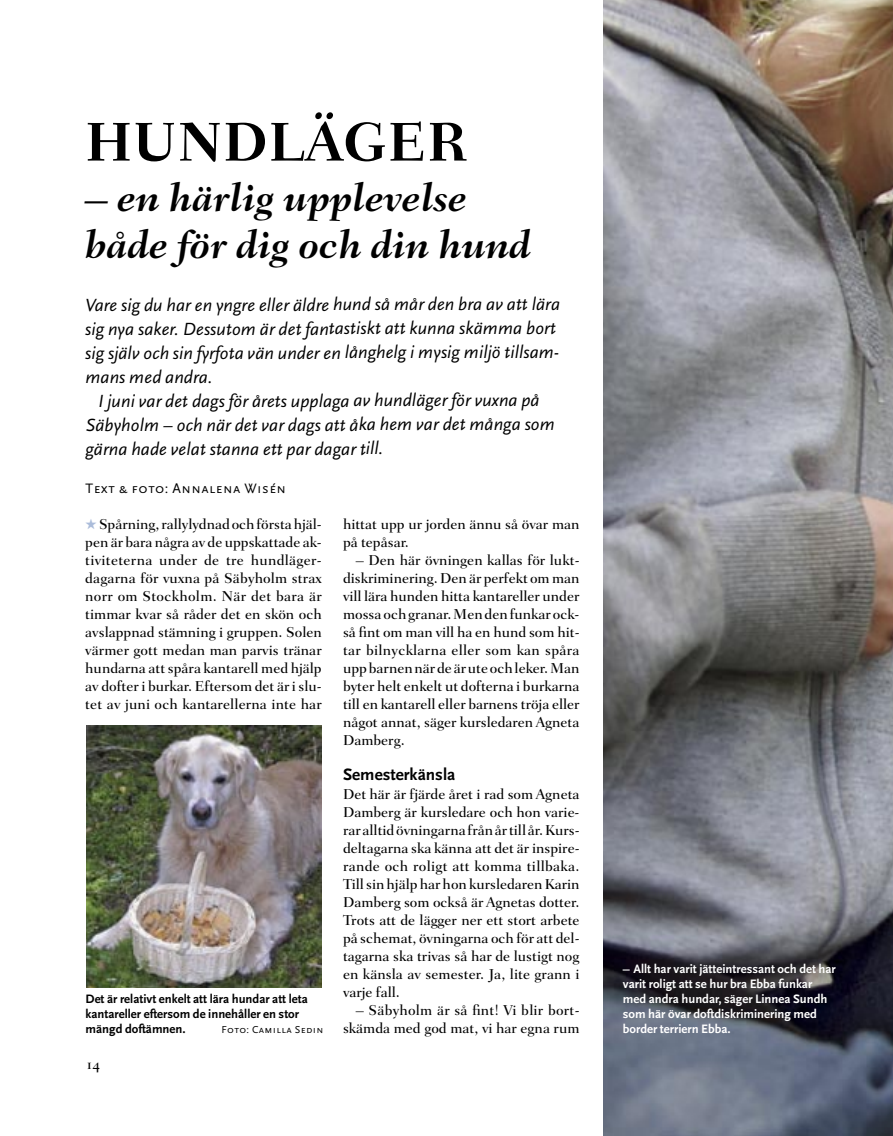
<style>
.page{position:relative;width:893px;height:1136px;background:#fff}
.page>*{position:absolute;margin:0;border:0;box-sizing:border-box;transform-origin:0 0}
.t1{font:700 55.5px "Fairfield LH";letter-spacing:.005em;color:#000}
.t2{font:italic 700 39px/46.7px "Fairfield LH";color:#000}
.t3{font:italic 18.45px/24.2px "Scala Sans";letter-spacing:.005em;color:#000}
.t4{font:700 17.25px "Scala Sans";color:#000}
.t5{font:15px "Fairfield LH Medium SC";color:#000}
.t6{font:500 14.55px/18px "Fairfield LH";color:#000;text-align:justify}
.t7{font:14.25px "Scala Sans Caps";letter-spacing:.035em;color:#000}
.t8{font:700 12.75px/15px "Scala Sans";color:#fff}
.t9{font:700 12.75px/15px "Scala Sans";color:#000}
.t10{font:10.5px "Scala Sans Caps";letter-spacing:.035em;color:#000}
.s1{color:#abbcda}
</style>
<div class="page">
<img style="left:603px;top:0;width:290px;height:1135px">
<img style="left:86px;top:725px;width:235px;height:262px">
<h1 class="t1" style="left:85px;top:119px;width:383px">HUNDLÄGER</h1>
<h2 class="t2" style="left:85px;top:179px;width:448px">– en härlig upplevelse både för dig och din hund</h2>
<p class="t3" style="left:85px;top:294px;width:476px">Vare sig du har en yngre eller äldre hund så mår den bra av att lära sig nya saker. Dessutom är det fantastiskt att kunna skämma bort sig själv och sin fyrfota vän under en långhelg i mysig miljö tillsam&shy;mans med andra.</p>
<p class="t3" style="left:85px;top:390px;width:471px;text-indent:13px">I juni var det dags för årets upplaga av hundläger för vuxna på<br>Säbyholm – och när det var dags att åka hem var det många som gärna hade velat stanna ett par dagar till.</p>
<p class="t7" style="left:86px;top:479px;width:202px">Text &amp; foto: Annalena Wisén</p>
<p class="t6" style="left:85px;top:516px;width:238px"><span class="s1">★</span> Spårning, rallylydnad och första hjäl&shy;pen är bara några av de uppskattade ak&shy;tiviteterna under de tre hundläger - dagarna för vuxna på Säbyholm strax norr om Stockholm. När det bara är timmar kvar så råder det en skön och avslappnad stämning i gruppen. Solen värmer gott medan man parvis tränar hundarna att spåra kantarell med hjälp av dofter i burkar. Eftersom det är i slu&shy;tet av juni och kantarellerna inte har</p>
<p class="t6" style="left:343px;top:516px;width:238px">hittat upp ur jorden ännu så övar man på tepåsar.</p>
<p class="t6" style="left:343px;top:552px;width:238px;text-indent:13px">– Den här övningen kallas för lukt - diskriminering. Den är perfekt om man vill lära hunden hitta kantareller under mossa och granar. Men den funkar ock&shy;så fint om man vill ha en hund som hit&shy;tar bilnycklarna eller som kan spåra upp barnen när de är ute och leker. Man byter helt enkelt ut dofterna i burkarna till en kantarell eller barnens tröja eller något annat, säger kursledaren Agneta Damberg.</p>
<p class="t4" style="left:343px;top:767px;width:114px">Semesterkänsla</p>
<p class="t6" style="left:343px;top:786px;width:238px">Det här är fjärde året i rad som Agneta Damberg är kursledare och hon varie&shy;rar alltid övningarna från år till år. Kurs&shy;deltagarna ska känna att det är inspire&shy;rande och roligt att komma till baka.<br>Till sin hjälp har hon kursledaren Karin Damberg som också är Agnetas dotter.<br>Trots att de lägger ner ett stort arbete på schemat, övningarna och för att del&shy;tagarna ska trivas så har de lustigt nog en känsla av semester. Ja, lite grann i varje fall.</p>
<p class="t6" style="left:343px;top:1002px;width:238px;text-align:right">– Säbyholm är så fint! Vi blir bort&shy;skämda med god mat, vi har egna rum</p>
<p class="t9" style="left:86px;top:992px;width:224px">Det är relativt enkelt att lära hundar att leta kantareller eftersom de innehåller en stor mängd doft ämnen.</p>
<p class="t10" style="left:221px;top:1023px;width:104px">Foto: Camilla Sedin</p>
<p class="t5" style="left:87px;top:1055px;width:15px">14</p>
<p class="t8" style="left:623px;top:962px;width:215px">– Allt har varit jätteintressant och det har varit roligt att se hur bra Ebba funkar med andra hundar, säger Linnea Sundh som här övar doftdiskriminering med border terriern Ebba.</p>
</div>
